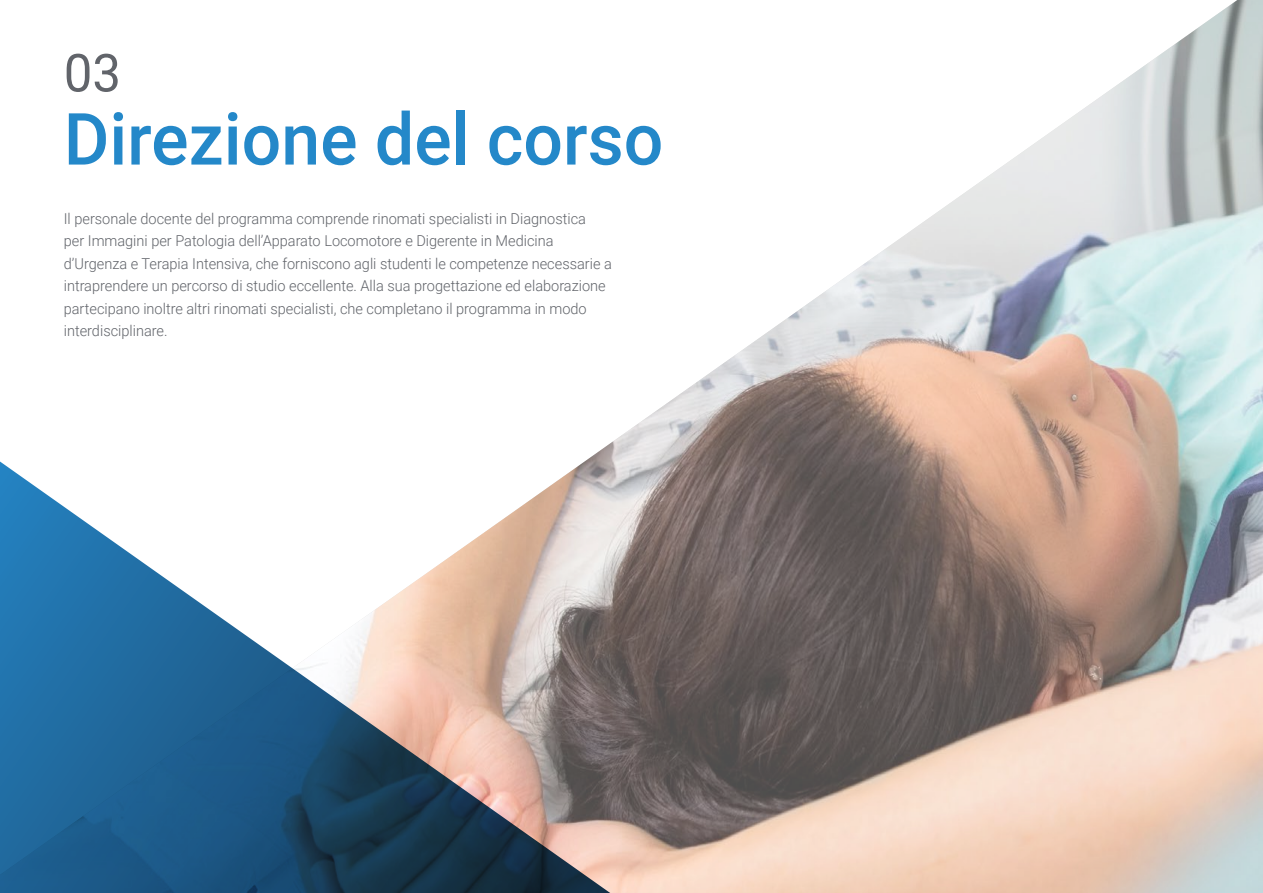
<style>
.page{position:relative;width:1263px;height:893px;background:#fff}
.page>*{position:absolute;margin:0;border:0;box-sizing:border-box;transform-origin:0 0}
.t1{font:500 72px "Roboto";color:#2488c9}
.t2{font:52.5px "Roboto";color:#61646a}
.t3{font:300 15px/22.5px "Roboto";color:#61646a}
</style>
<div class="page">
<img style="left:607px;top:0;width:656px;height:893px">
<svg style="left:0;top:446px;width:640px;height:447px"></svg>
<h2 class="t2" style="left:64px;top:36px;width:59px">03</h2>
<h1 class="t1" style="left:64px;top:89px;width:601px">Direzione del corso</h1>
<p class="t3" style="left:64px;top:207px;width:550px">Il personale docente del programma comprende rinomati specialisti in Diagnostica<br>per Immagini per Patologia dell’Apparato Locomotore e Digerente in Medicina d’Urgenza e Terapia Intensiva, che forniscono agli studenti le competenze necessarie a intraprendere un percorso di studio eccellente. Alla sua progettazione ed elaborazione partecipano inoltre altri rinomati specialisti, che completano il programma in modo interdisciplinare.</p>
</div>
